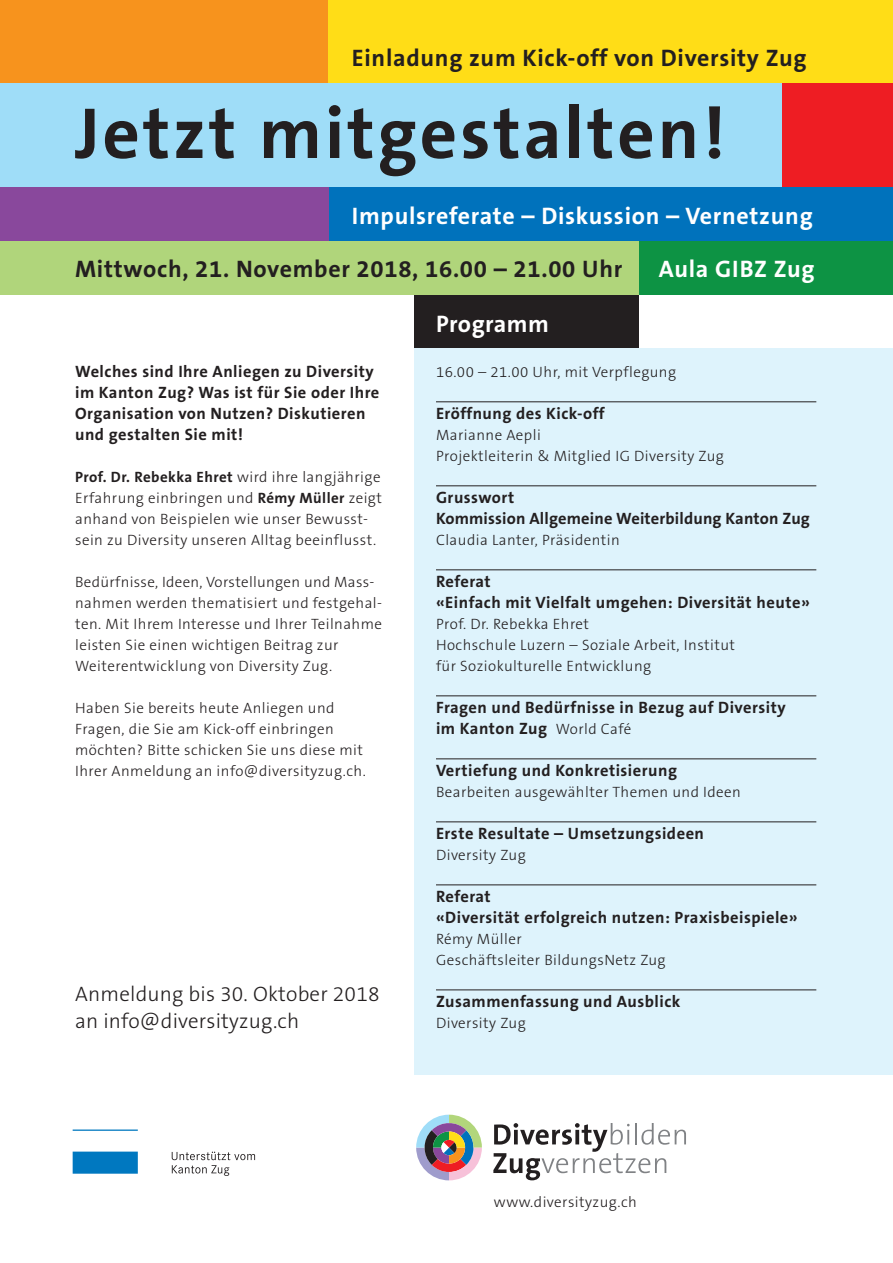
<style>
.page{position:relative;width:893px;height:1263px;background:#fff}
.page>*{position:absolute;margin:0;border:0;box-sizing:border-box;transform-origin:0 0}
.t1{font:700 72.9px "The Sans B7";letter-spacing:.04em;color:#231f20}
.t2{font:700 24px "The Sans B7";letter-spacing:.03em;color:#231f20}
.t3{font:700 24px "The Sans B7";letter-spacing:.03em;color:#fff}
.t4{font:300 21px/26.7px "The Sans B3";letter-spacing:.01em;color:#231f20}
.t5{font:700 16.5px/21px "The Sans B7";letter-spacing:.03em;color:#231f20}
.t6{font:700 16.5px/21px "The Sans B7";letter-spacing:.01em;color:#231f20}
.t7{font:300 15px/21px "The Sans B3";letter-spacing:.03em;color:#231f20}
.t8{font:700 15px "The Sans B7";letter-spacing:.03em;color:#231f20}
.s1{font-family:"The Sans B3";font-weight:300;font-size:15px}
.s2{font-family:"The Sans B3";font-weight:300}
.s3{font-family:"The Sans B7";font-weight:700}
</style>
<div class="page">
<div style="left:0;top:0;width:345px;height:83px;background:#f7931d"></div>
<div style="left:328px;top:0;width:565px;height:83px;background:#ffdd17"></div>
<div style="left:0;top:83px;width:893px;height:104px;background:#9fddf8"></div>
<div style="left:782px;top:83px;width:111px;height:104px;background:#ee1d23"></div>
<div style="left:95px;top:187px;width:798px;height:54px;background:#0072bc"></div>
<div style="left:0;top:187px;width:328px;height:54px;background:#89489c"></div>
<div style="left:0;top:241px;width:682px;height:54px;background:#b0d57b"></div>
<div style="left:639px;top:241px;width:254px;height:54px;background:#0d9344"></div>
<div style="left:414px;top:295px;width:225px;height:54px;background:#231f20"></div>
<svg style="left:416px;top:1115px;width:66px;height:65px"></svg>
<svg style="left:493px;top:1123px;width:193px;height:57px"></svg>
<svg style="left:73px;top:1129px;width:65px;height:45px"></svg>
<svg style="left:172px;top:1151px;width:83px;height:25px"></svg>
<div style="left:414px;top:348px;width:479px;height:726px;background:#def3fc"></div>
<hr style="left:436px;top:402px;width:380px;height:1px;background:#231f20">
<hr style="left:436px;top:486px;width:380px;height:1px;background:#231f20">
<hr style="left:436px;top:570px;width:380px;height:1px;background:#231f20">
<hr style="left:436px;top:696px;width:380px;height:1px;background:#231f20">
<hr style="left:436px;top:759px;width:380px;height:1px;background:#231f20">
<hr style="left:436px;top:822px;width:380px;height:1px;background:#231f20">
<hr style="left:436px;top:885px;width:380px;height:1px;background:#231f20">
<hr style="left:436px;top:990px;width:380px;height:1px;background:#231f20">
<h2 class="t2" style="left:352px;top:45px;width:456px">Einladung zum Kick-off von Diversity Zug</h2>
<h1 class="t1" style="left:75px;top:94px;width:652px">Jetzt mitgestalten!</h1>
<h2 class="t3" style="left:352px;top:203px;width:462px">Impulsreferate – Diskussion – Vernetzung</h2>
<h2 class="t2" style="left:75px;top:256px;width:549px">Mittwoch, 21. November 2018, 16.00 – 21.00 Uhr</h2>
<h2 class="t3" style="left:659px;top:256px;width:157px">Aula GIBZ Zug</h2>
<h2 class="t3" style="left:436px;top:311px;width:114px">Programm</h2>
<p class="t7" style="left:436px;top:362px;width:242px">16.00 – 21.00 Uhr, mit Verpflegung</p>
<p class="t5" style="left:436px;top:403px;width:170px">Eröffnung des Kick-off</p>
<p class="t7" style="left:436px;top:425px;width:289px">Marianne Aepli<br>Projektleiterin &amp; Mitglied IG Diversity Zug</p>
<p class="t6" style="left:436px;top:487px;width:375px">Grusswort<br>Kommission Allgemeine Weiterbildung Kanton Zug</p>
<p class="t7" style="left:436px;top:530px;width:185px">Claudia Lanter, Präsidentin</p>
<p class="t5" style="left:436px;top:571px;width:375px">Referat<br>«Einfach mit Vielfalt umgehen: Diversität heute»</p>
<p class="t7" style="left:436px;top:614px;width:301px">Prof. Dr. Rebekka Ehret<br>Hochschule Luzern – Soziale Arbeit, Institut für Soziokulturelle Entwicklung</p>
<p class="t5" style="left:436px;top:697px;width:351px">Fragen und Bedürfnisse in Bezug auf Diversity im Kanton Zug <span class="s1">World Café</span></p>
<p class="t5" style="left:436px;top:760px;width:242px">Vertiefung und Konkretisierung</p>
<p class="t7" style="left:436px;top:782px;width:306px">Bearbeiten ausgewählter Themen und Ideen</p>
<p class="t5" style="left:436px;top:823px;width:270px">Erste Resultate – Umsetzungsideen</p>
<p class="t7" style="left:436px;top:845px;width:91px">Diversity Zug</p>
<p class="t5" style="left:436px;top:886px;width:363px">Referat<br>«Diversität erfolgreich nutzen: Praxisbeispiele»</p>
<p class="t7" style="left:436px;top:929px;width:231px">Rémy Müller<br>Geschäftsleiter BildungsNetz Zug</p>
<p class="t5" style="left:436px;top:991px;width:246px">Zusammenfassung und Ausblick</p>
<p class="t7" style="left:436px;top:1013px;width:91px">Diversity Zug</p>
<p class="t5" style="left:75px;top:361px;width:306px">Welches sind Ihre Anliegen zu Diversity im Kanton Zug? Was ist für Sie oder Ihre Organisation von Nutzen? Diskutieren und gestalten Sie mit!</p>
<p class="t8" style="left:75px;top:469px;width:307px">Prof. Dr. Rebekka Ehret <span class="s2">wird ihre langjährige</span></p>
<p class="t7" style="left:75px;top:488px;width:308px">Erfahrung einbringen und <span class="s3">Rémy Müller</span> zeigt anhand von Beispielen wie unser Bewusst&shy;sein zu Diversity unseren Alltag beeinflusst.</p>
<p class="t7" style="left:75px;top:572px;width:308px">Bedürfnisse, Ideen, Vorstellungen und Mass&shy;nahmen werden thematisiert und festgehal&shy;ten. Mit Ihrem Interesse und Ihrer Teilnahme leisten Sie einen wichtigen Beitrag zur Weiterentwicklung von Diversity Zug.</p>
<p class="t7" style="left:75px;top:698px;width:292px">Haben Sie bereits heute Anliegen und Fragen, die Sie am Kick-off einbringen möchten? Bitte schicken Sie uns diese mit Ihrer Anmeldung an info@diversityzug.ch.</p>
<h3 class="t4" style="left:75px;top:982px;width:306px">Anmeldung bis 30. Oktober 2018 an info@diversityzug.ch</h3>
<p class="t7" style="left:494px;top:1192px;width:144px">www.diversityzug.ch</p>
</div>
